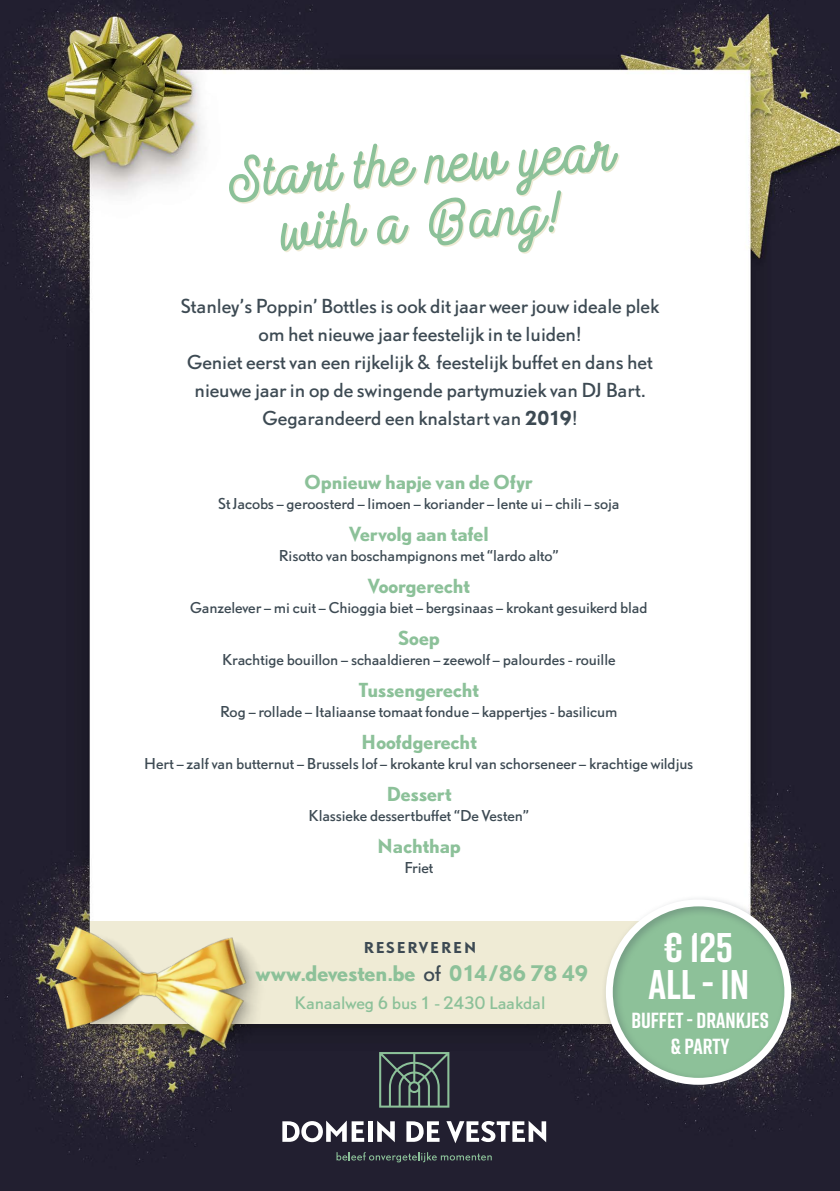
<style>
.page{position:relative;width:840px;height:1191px;background:#fff}
.page>*{position:absolute;margin:0;border:0;box-sizing:border-box;transform-origin:0 0}
.t1{font:61.4px/57.2px "Aromatica Script";color:#8cc199;text-align:center}
.t2{font:700 41.4px/36.2px "Rift";color:#fff;text-align:center}
.t3{font:700 21.8px/26.2px "Rift";color:#fff;text-align:center}
.t4{font:700 20px "DTL Nobel T";letter-spacing:-.015em;color:#8dc199}
.t5{font:18px/28px "DTL Nobel T";letter-spacing:-.005em;color:#3d4a53;text-align:center}
.t6{font:700 18px "DTL Nobel T";letter-spacing:-.01em;color:#8cc199}
.t7{font:16px "DTL Nobel T";letter-spacing:-.01em;color:#8cc199}
.t8{font:14px "DTL Nobel T";letter-spacing:-.01em;color:#3d4a53}
.t9{font:700 14px "DTL Nobel T";letter-spacing:.1em;color:#3d4a53}
.s1{font-weight:700}
.s2{font-weight:400;color:#3d4a53}
</style>
<div class="page">
<img style="left:0;top:0;width:839px;height:1191px">
<svg style="left:379px;top:1052px;width:70px;height:55px;background:#414f4f"></svg>
<svg style="left:282px;top:1120px;width:82px;height:22px"></svg>
<div style="left:367px;top:1121px;width:5px;height:20px;background:#fff"></div>
<svg style="left:377px;top:1120px;width:17px;height:22px"></svg>
<svg style="left:406px;top:1121px;width:33px;height:20px"></svg>
<svg style="left:446px;top:1120px;width:100px;height:23px"></svg>
<svg style="left:336px;top:1152px;width:155px;height:10px;background:#3b4649"></svg>
<div style="left:90px;top:921px;width:653px;height:102px;background:#efebd5"></div>
<img style="left:0;top:889px;width:318px;height:184px">
<div style="left:600px;top:894px;width:201px;height:201px;background:#3d4a53;opacity:.39"></div>
<div style="left:605px;top:899px;width:185px;height:185px;border:7px solid #fff;border-radius:50%"></div>
<h1 class="t1" style="left:214px;top:152px;width:395px;rotate:-4deg">Start the new year with a Bang!</h1>
<p class="t5" style="left:181px;top:292px;width:479px">Stanley’s Poppin’ Bottles is ook dit jaar weer jouw ideale plek om het nieuwe jaar feestelijk in te luiden!<br>Geniet eerst van een rijkelijk &amp; feestelijk buffet en dans het nieuwe jaar in op de swingende partymuziek van DJ Bart.<br>Gegarandeerd een knalstart van <span class="s1">2019</span>!</p>
<p class="t6" style="left:304px;top:469px;width:230px">Opnieuw hapje van de Ofyr</p>
<p class="t8" style="left:218px;top:493px;width:402px">St Jacobs – geroosterd – limoen – koriander – lente ui – chili – soja</p>
<p class="t6" style="left:349px;top:521px;width:141px">Vervolg aan tafel</p>
<p class="t8" style="left:279px;top:545px;width:281px">Risotto van boschampignons met “lardo alto”</p>
<p class="t6" style="left:367px;top:573px;width:103px">Voorgerecht</p>
<p class="t8" style="left:190px;top:597px;width:458px">Ganzelever – mi cuit – Chioggia biet – bergsinaas – krokant gesuikerd blad</p>
<p class="t6" style="left:398px;top:625px;width:43px">Soep</p>
<p class="t8" style="left:222px;top:649px;width:395px">Krachtige bouillon – schaaldieren – zeewolf – palourdes - rouille</p>
<p class="t6" style="left:358px;top:677px;width:122px">Tussengerecht</p>
<p class="t8" style="left:220px;top:701px;width:398px">Rog – rollade – Italiaanse tomaat fondue – kappertjes - basilicum</p>
<p class="t6" style="left:361px;top:729px;width:117px">Hoofdgerecht</p>
<p class="t8" style="left:144px;top:753px;width:550px">Hert – zalf van butternut – Brussels lof – krokante krul van schorseneer – krachtige wildjus</p>
<p class="t6" style="left:386px;top:781px;width:67px">Dessert</p>
<p class="t8" style="left:308px;top:805px;width:222px">Klassieke dessertbuffet “De Vesten”</p>
<p class="t6" style="left:377px;top:833px;width:85px">Nachthap</p>
<p class="t8" style="left:404px;top:857px;width:30px">Friet</p>
<p class="t9" style="left:363px;top:937px;width:115px">RESERVEREN</p>
<h3 class="t4" style="left:255px;top:959px;width:334px">www.devesten.be <span class="s2">of</span> 014/86 78 49</h3>
<p class="t7" style="left:294px;top:991px;width:252px">Kanaalweg 6 bus 1 - 2430 Laakdal</p>
<h2 class="t2" style="left:648px;top:929px;width:102px">€ 125<br>ALL - IN</h2>
<h3 class="t3" style="left:631px;top:1006px;width:139px">BUFFET - DRANKJES &amp; PARTY</h3>
</div>
